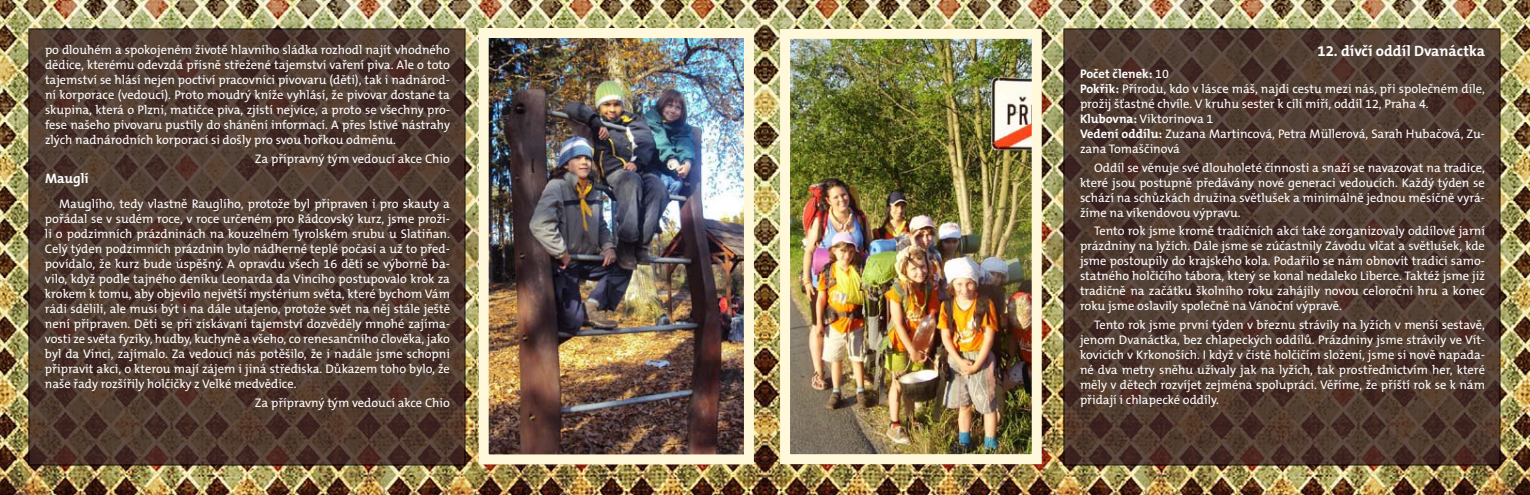
<style>
.page{position:relative;width:1530px;height:495px;background:#fff}
.page>*{position:absolute;margin:0;border:0;box-sizing:border-box;transform-origin:0 0}
.t1{font:700 15px "The Mix CE B7";color:#fff}
.t2{font:700 13.75px "The Mix CE B7";color:#fff}
.t3{font:12.5px/15px "The Mix CE B5 Plain";color:#fff;text-align:justify}
.t4{font:700 12.5px "The Mix CE B7";color:#fff}
.s1{font-family:"The Mix CE B5 Plain";font-weight:400}
.s2{font-family:"The Mix CE B7";font-weight:700}
</style>
<div class="page">
<img style="left:0;top:0;width:1530px;height:495px">
<svg style="left:30px;top:30px;width:434px;height:434px;background:#4e392f"></svg>
<svg style="left:1065px;top:30px;width:434px;height:434px;background:#4e392f"></svg>
<img style="left:791px;top:40px;width:240px;height:413px">
<div style="left:780px;top:29px;width:262px;height:435px;border:10px solid #fff8db"></div>
<img style="left:490px;top:39px;width:253px;height:414px">
<div style="left:479px;top:28px;width:275px;height:436px;border:10px solid #fff8db"></div>
<p class="t3" style="left:45px;top:43px;width:407px">po dlouhém a spokojeném životě hlavního sládka rozhodl najít vhodného dědice, kterému odevzdá přísně střežené tajemství vaření piva. Ale o toto tajemství se hlásí nejen poctiví pracovníci pivovaru (děti), tak i nadnárod&shy;ní korporace (vedoucí). Proto moudrý kníže vyhlásí, že pivovar dostane ta skupina, která o Plzni, matičce piva, zjistí nejvíce, a proto se všechny pro&shy;fese našeho pivovaru pustily do shánění informací. A přes lstivé nástrahy zlých nadnárodních korporací si došly pro svou hořkou odměnu.</p>
<p class="t3" style="left:255px;top:152px;width:197px">Za přípravný tým vedoucí akce Chio</p>
<p class="t2" style="left:45px;top:170px;width:45px">Mauglí</p>
<p class="t3" style="left:45px;top:197px;width:407px;text-indent:14px">Mauglího, tedy vlastně Rauglího, protože byl připraven i pro skauty a pořádal se v sudém roce, v roce určeném pro Rádcovský kurz, jsme proži&shy;li o podzimních prázdninách na kouzelném Tyrolském srubu u Slatiňan.<br>Celý týden podzimních prázdnin bylo nádherné teplé počasí a už to před&shy;povídalo, že kurz bude úspěšný. A opravdu všech 16 dětí se výborně ba&shy;vilo, když podle tajného deníku Leonarda da Vinciho postupovalo krok za krokem k tomu, aby objevilo největší mystérium světa, které bychom Vám rádi sdělili, ale musí být i na dále utajeno, protože svět na něj stále ještě není připraven. Děti se při získávaní tajemství dozvěděly mnohé zajíma&shy;vosti ze světa fyziky, hudby, kuchyně a všeho, co renesančního člověka, jako byl da Vinci, zajímalo. Za vedoucí nás potěšilo, že i nadále jsme schopni připravit akci, o kterou mají zájem i jiná střediska. Důkazem toho bylo, že naše řady rozšířily holčičky z Velké medvědice.</p>
<p class="t3" style="left:255px;top:396px;width:197px">Za přípravný tým vedoucí akce Chio</p>
<p class="t1" style="left:1317px;top:43px;width:169px">12. dívčí oddíl Dvanáctka</p>
<p class="t4" style="left:1080px;top:67px;width:90px">Počet členek: <span class="s1">10</span></p>
<p class="t3" style="left:1080px;top:82px;width:406px;text-align:left"><span class="s2">Pokřik:</span> Přírodu, kdo v lásce máš, najdi cestu mezi nás, při společném díle, prožij šťastné chvíle. V kruhu sester k cíli míří, oddíl 12, Praha 4.<br><span class="s2">Klubovna:</span> Viktorinova 1<br><span class="s2">Vedení oddílu:</span> Zuzana Martincová, Petra Müllerová, Sarah Hubačová, Zu&shy;zana Tomaščinová</p>
<p class="t3" style="left:1080px;top:161px;width:407px;text-indent:14px">Oddíl se věnuje své dlouholeté činnosti a snaží se navazovat na tradice, které jsou postupně předávány nové generaci vedoucích. Každý týden se schází na schůzkách družina světlušek a minimálně jednou měsíčně vyrá&shy;žíme na víkendovou výpravu.</p>
<p class="t3" style="left:1080px;top:224px;width:407px;text-indent:14px">Tento rok jsme kromě tradičních akcí také zorganizovaly oddílové jarní prázdniny na lyžích. Dále jsme se zúčastnily Závodu vlčat a světlušek, kde jsme postoupily do krajského kola. Podařilo se nám obnovit tradici samo&shy;statného holčičího tábora, který se konal nedaleko Liberce. Taktéž jsme již tradičně na začátku školního roku zahájily novou celoroční hru a konec roku jsme oslavily společně na Vánoční výpravě.</p>
<p class="t3" style="left:1080px;top:318px;width:407px;text-indent:14px">Tento rok jsme první týden v březnu strávily na lyžích v menší sestavě, jenom Dvanáctka, bez chlapeckých oddílů. Prázdniny jsme strávily ve Vít&shy;kovicích v Krkonoších. I když v čistě holčičím složení, jsme si nově napada&shy;né dva metry sněhu užívaly jak na lyžích, tak prostřednictvím her, které měly v dětech rozvíjet zejména spolupráci. Věříme, že příští rok se k nám přidají i chlapecké oddíly.</p>
</div>
